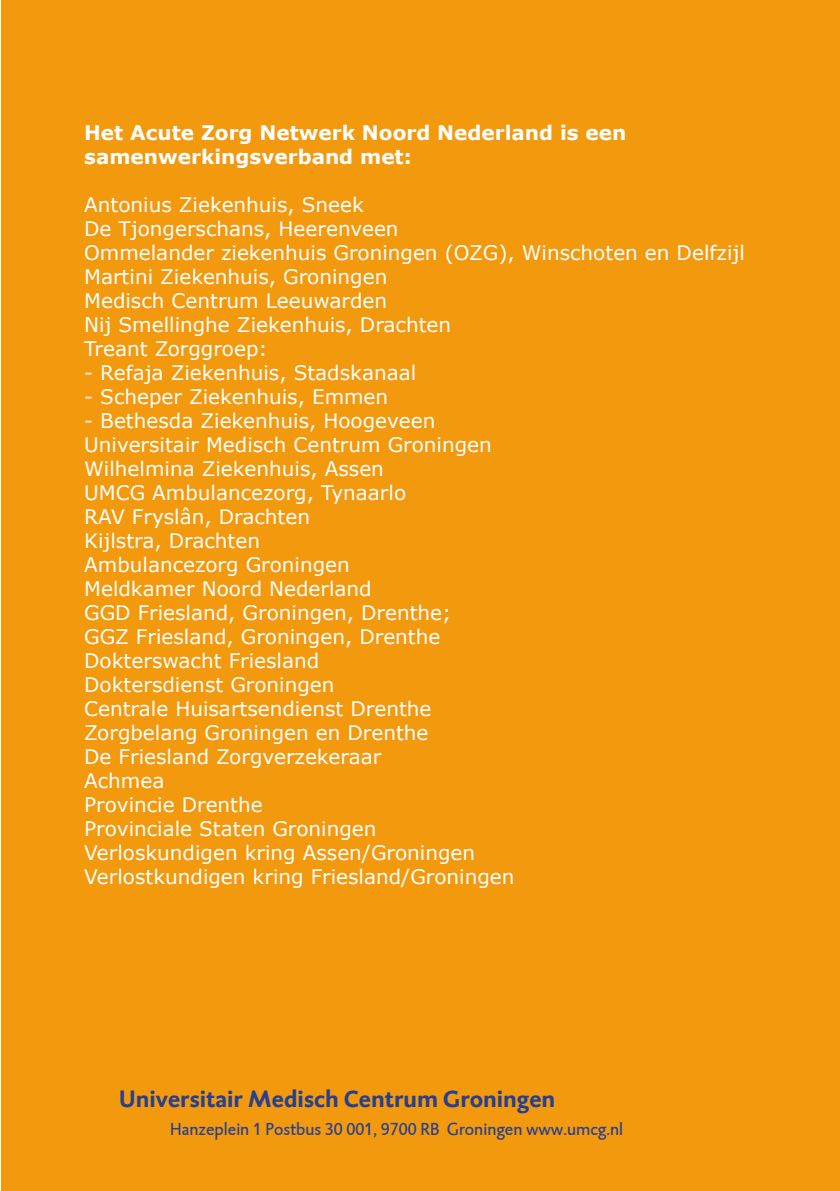
<style>
.page{position:relative;width:840px;height:1191px;background:#fff}
.page>*{position:absolute;margin:0;border:0;box-sizing:border-box;transform-origin:0 0}
.t1{font:700 24px "AZG Caspari T";color:#25408f}
.t2{font:20px/24px "Verdana";color:#fff}
.t3{font:700 20px/24px "Verdana";color:#fff}
.t4{font:18px "AZG Caspari T";color:#25408f}
</style>
<div class="page">
<div style="left:1px;top:0;width:838px;height:1191px;background:#f3990e"></div>
<p class="t3" style="left:84px;top:120px;width:543px">Het Acute Zorg Netwerk Noord Nederland is een samenwerkingsverband met:</p>
<p class="t2" style="left:84px;top:193px;width:661px">Antonius Ziekenhuis, Sneek<br>De Tjongerschans, Heerenveen<br>Ommelander ziekenhuis Groningen (OZG), Winschoten en Delfzijl Martini Ziekenhuis, Groningen<br>Medisch Centrum Leeuwarden<br>Nij Smellinghe Ziekenhuis, Drachten<br>Treant Zorggroep:</p>
<p class="t2" style="left:84px;top:361px;width:333px">- Refaja Ziekenhuis, Stadskanaal</p>
<p class="t2" style="left:84px;top:385px;width:305px">- Scheper Ziekenhuis, Emmen</p>
<p class="t2" style="left:84px;top:409px;width:431px">- Bethesda Ziekenhuis, Hoogeveen<br>Universitair Medisch Centrum Groningen<br>Wilhelmina Ziekenhuis, Assen<br>UMCG Ambulancezorg, Tynaarlo<br>RAV Fryslân, Drachten<br>Kijlstra, Drachten<br>Ambulancezorg Groningen<br>Meldkamer Noord Nederland<br>GGD Friesland, Groningen, Drenthe;<br>GGZ Friesland, Groningen, Drenthe<br>Dokterswacht Friesland<br>Doktersdienst Groningen<br>Centrale Huisartsendienst Drenthe<br>Zorgbelang Groningen en Drenthe<br>De Friesland Zorgverzekeraar<br>Achmea<br>Provincie Drenthe<br>Provinciale Staten Groningen<br>Verloskundigen kring Assen/Groningen<br>Verlostkundigen kring Friesland/Groningen</p>
<p class="t1" style="left:119px;top:1082px;width:437px">Universitair Medisch Centrum Groningen</p>
<p class="t4" style="left:170px;top:1118px;width:454px">Hanzeplein 1 Postbus 30 001, 9700 RB Groningen www.umcg.nl</p>
</div>
